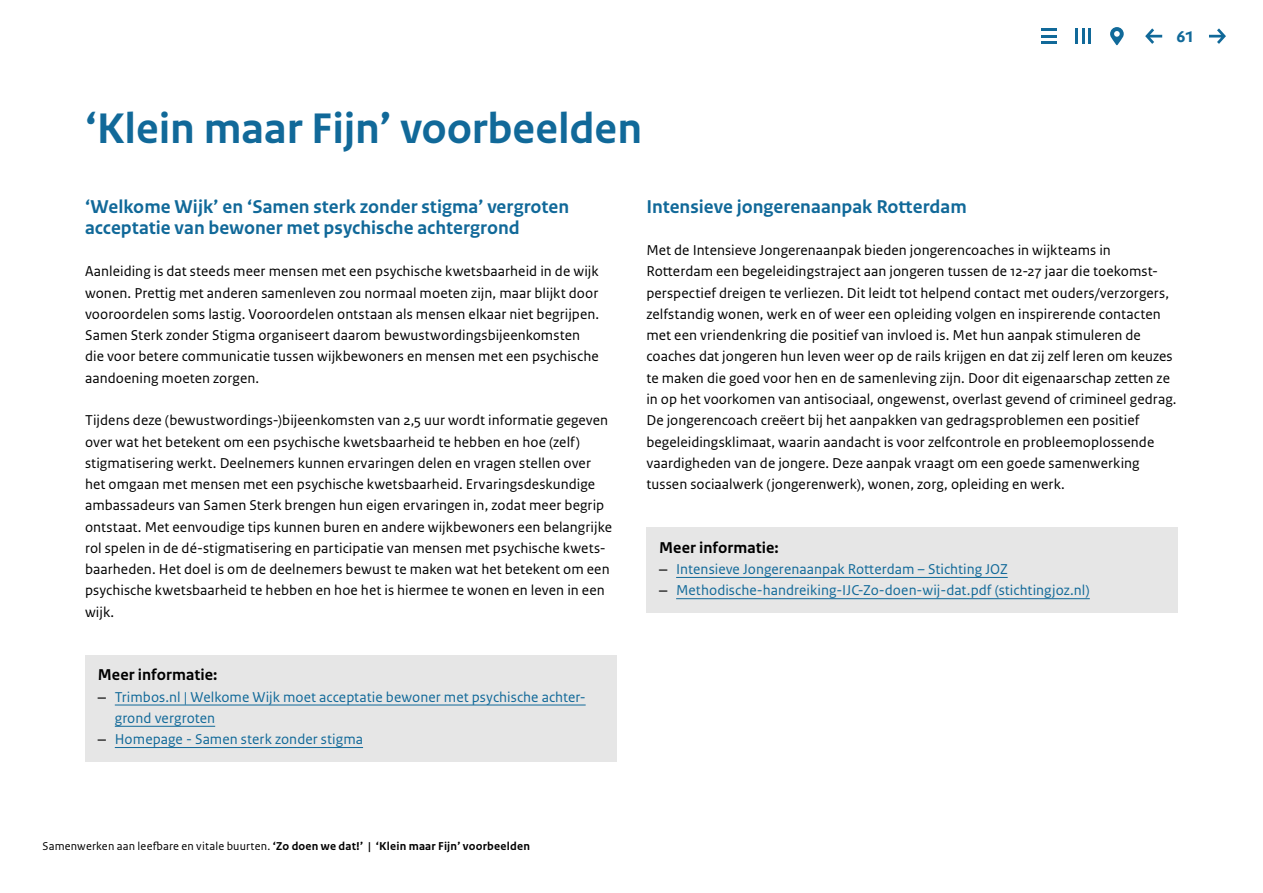
<style>
.page{position:relative;width:1263px;height:893px;background:#fff}
.page>*{position:absolute;margin:0;border:0;box-sizing:border-box;transform-origin:0 0}
.Hfdst_Bold{font:700 45px "Rijksoverheid Sans Text";letter-spacing:-.005em;color:#116999}
.Tussenkop{font:700 19.5px/21.3px "Rijksoverheid Sans Text";color:#116999}
.subsubkopje{font:700 16.5px "Rijksoverheid Sans Text";letter-spacing:.005em;color:#000}
.Bodytekst{font:15px/21.3px "Rijksoverheid Sans Text";letter-spacing:.005em;color:#000}
.t1{font:15px/21.3px "Rijksoverheid Sans Text";letter-spacing:.005em;color:#116999}
.t2{font:700 15px "DTL Prokyon TOT";color:#116999}
.t3{font:700 12px "Rijksoverheid Sans Text";letter-spacing:.015em;color:#000}
.s1{font-family:"Inter Face";color:#000}
.s2{font-weight:400}
</style>
<div class="page">
<hr style="left:1041px;top:35px;width:16px;height:3px;background:#116999">
<hr style="left:1041px;top:41px;width:16px;height:3px;background:#116999">
<hr style="left:1041px;top:28px;width:16px;height:3px;background:#116999">
<svg style="left:1082px;top:28px;width:2px;height:16px"></svg>
<hr style="left:1088px;top:28px;width:3px;height:16px;background:#116999">
<hr style="left:1075px;top:28px;width:3px;height:16px;background:#116999">
<svg style="left:1110px;top:27px;width:14px;height:18px"></svg>
<svg style="left:1209px;top:28px;width:17px;height:16px"></svg>
<svg style="left:1145px;top:28px;width:17px;height:16px"></svg>
<div style="left:646px;top:527px;width:532px;height:85px;background:#e6e6e6"></div>
<div style="left:85px;top:655px;width:532px;height:106px;background:#e6e6e6"></div>
<hr style="left:115px;top:705px;width:471px;height:1px;background:#116999">
<hr style="left:115px;top:726px;width:100px;height:1px;background:#116999">
<hr style="left:115px;top:747px;width:248px;height:1px;background:#116999">
<hr style="left:676px;top:577px;width:332px;height:1px;background:#116999">
<hr style="left:676px;top:598px;width:414px;height:1px;background:#116999">
<h1 class="Hfdst_Bold" style="left:85px;top:103px;width:558px">‘Klein maar Fijn’ voorbeelden</h1>
<p class="t2" style="left:1176px;top:27px;width:20px">61</p>
<h2 class="Tussenkop" style="left:85px;top:196px;width:486px">‘Welkome Wijk’ en ‘Samen sterk zonder stigma’ vergroten acceptatie van bewoner met psychische achtergrond</h2>
<p class="Bodytekst" style="left:85px;top:261px;width:516px">Aanleiding is dat steeds meer mensen met een psychische kwetsbaarheid in de wijk wonen. Prettig met anderen samenleven zou normaal moeten zijn, maar blijkt door vooroordelen soms lastig. Vooroordelen ontstaan als mensen elkaar niet begrijpen.<br>Samen Sterk zonder Stigma organiseert daarom bewustwordingsbijeenkomsten die voor betere communicatie tussen wijkbewoners en mensen met een psychische aandoening moeten zorgen.</p>
<p class="Bodytekst" style="left:85px;top:410px;width:528px">Tijdens deze (bewustwordings-)bijeenkomsten van 2,5 uur wordt informatie gegeven over wat het betekent om een psychische kwetsbaarheid te hebben en hoe (zelf) stigmatisering werkt. Deelnemers kunnen ervaringen delen en vragen stellen over het omgaan met mensen met een psychische kwetsbaarheid. Ervaringsdeskundige ambassadeurs van Samen Sterk brengen hun eigen ervaringen in, zodat meer begrip ontstaat. Met eenvoudige tips kunnen buren en andere wijkbewoners een belangrijke rol spelen in de dé-stigmatisering en participatie van mensen met psychische kwets&shy;baarheden. Het doel is om de deelnemers bewust te maken wat het betekent om een psychische kwetsbaarheid te hebben en hoe het is hiermee te wonen en leven in een wijk.</p>
<h3 class="subsubkopje" style="left:98px;top:666px;width:121px">Meer informatie:</h3>
<p class="t1" style="left:115px;top:686px;width:472px;text-indent:-17px"><span class="s1">–</span> Trimbos.nl | Welkome Wijk moet acceptatie bewoner met psychische achter&shy;grond vergroten</p>
<p class="t1" style="left:98px;top:729px;width:267px"><span class="s1">–</span> Homepage - Samen sterk zonder stigma</p>
<h2 class="Tussenkop" style="left:646px;top:196px;width:322px">Intensieve jongerenaanpak Rotterdam</h2>
<p class="Bodytekst" style="left:646px;top:240px;width:532px">Met de Intensieve Jongerenaanpak bieden jongerencoaches in wijkteams in Rotterdam een begeleidingstraject aan jongeren tussen de 12-27 jaar die toekomst&shy;perspectief dreigen te verliezen. Dit leidt tot helpend contact met ouders/verzorgers, zelfstandig wonen, werk en of weer een opleiding volgen en inspirerende contacten met een vriendenkring die positief van invloed is. Met hun aanpak stimuleren de coaches dat jongeren hun leven weer op de rails krijgen en dat zij zelf leren om keuzes te maken die goed voor hen en de samenleving zijn. Door dit eigenaarschap zetten ze in op het voorkomen van antisociaal, ongewenst, overlast gevend of crimineel gedrag.<br>De jongerencoach creëert bij het aanpakken van gedragsproblemen een positief begeleidingsklimaat, waarin aandacht is voor zelfcontrole en probleemoplossende vaardigheden van de jongere. Deze aanpak vraagt om een goede samenwerking tussen sociaalwerk (jongerenwerk), wonen, zorg, opleiding en werk.</p>
<h3 class="subsubkopje" style="left:659px;top:538px;width:121px">Meer informatie:</h3>
<p class="t1" style="left:659px;top:559px;width:350px"><span class="s1">–</span> Intensieve Jongerenaanpak Rotterdam – Stichting JOZ</p>
<p class="t1" style="left:659px;top:580px;width:432px"><span class="s1">–</span> Methodische-handreiking-IJC-Zo-doen-wij-dat.pdf (stichtingjoz.nl)</p>
<p class="t3" style="left:43px;top:840px;width:489px"><span class="s2">Samenwerken aan leefbare en vitale buurten.</span> ‘Zo doen we dat!’ | ‘Klein maar Fijn’ voorbeelden</p>
</div>
